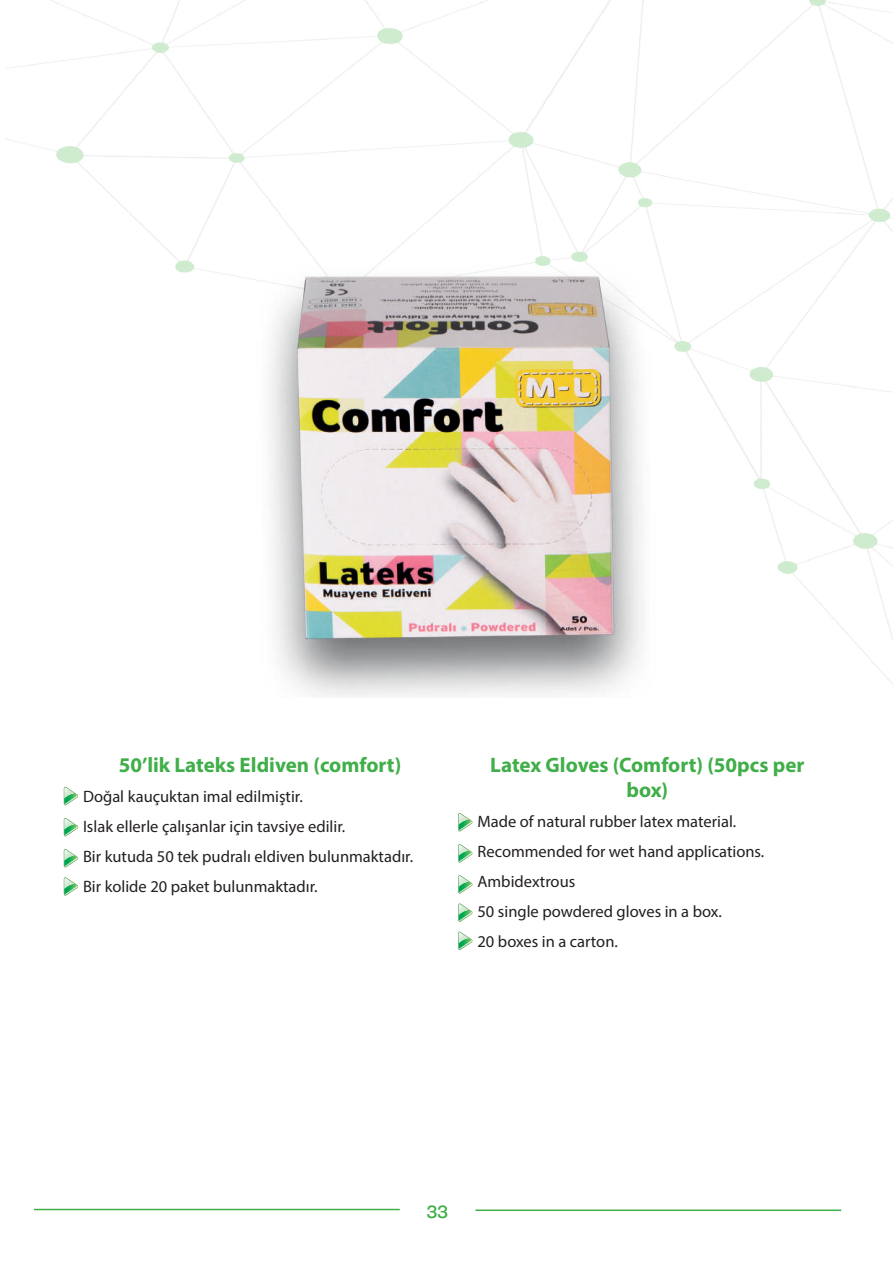
<style>
.page{position:relative;width:893px;height:1263px;background:#fff}
.page>*{position:absolute;margin:0;border:0;box-sizing:border-box;transform-origin:0 0}
.t1{font:700 21px/25.2px "Myriad Pro";color:#40ae49;text-align:center}
.t2{font:18px "AG Old Face";color:#40ae49}
.t3{font:16.5px/30px "Myriad Pro";color:#231f20}
</style>
<div class="page">
<img style="left:6px;top:0;width:887px;height:685px">
<hr style="left:475px;top:1209px;width:366px;height:2px;background:#40ae49">
<hr style="left:34px;top:1209px;width:366px;height:1px;background:#40ae49">
<img style="left:254px;top:266px;width:402px;height:431px">
<svg style="left:64px;top:787px;width:14px;height:18px"></svg>
<svg style="left:458px;top:813px;width:15px;height:18px"></svg>
<svg style="left:64px;top:818px;width:14px;height:18px"></svg>
<svg style="left:458px;top:844px;width:15px;height:18px"></svg>
<svg style="left:64px;top:877px;width:14px;height:19px"></svg>
<svg style="left:458px;top:903px;width:15px;height:19px"></svg>
<svg style="left:458px;top:932px;width:15px;height:18px"></svg>
<svg style="left:64px;top:849px;width:14px;height:18px"></svg>
<svg style="left:458px;top:875px;width:15px;height:19px"></svg>
<p class="t1" style="left:119px;top:751px;width:284px">50’lik Lateks Eldiven (comfort)</p>
<p class="t3" style="left:83px;top:781px;width:332px">Doğal kauçuktan imal edilmiştir.<br>Islak ellerle çalışanlar için tavsiye edilir.<br>Bir kutuda 50 tek pudralı eldiven bulunmaktadır.<br>Bir kolide 20 paket bulunmaktadır.</p>
<p class="t1" style="left:490px;top:751px;width:316px">Latex Gloves (Comfort) (50pcs per box)</p>
<p class="t3" style="left:477px;top:806px;width:288px">Made of natural rubber latex material.<br>Recommended for wet hand applications.<br>Ambidextrous<br>50 single powdered gloves in a box.<br>20 boxes in a carton.</p>
<p class="t2" style="left:427px;top:1201px;width:23px">33</p>
</div>
